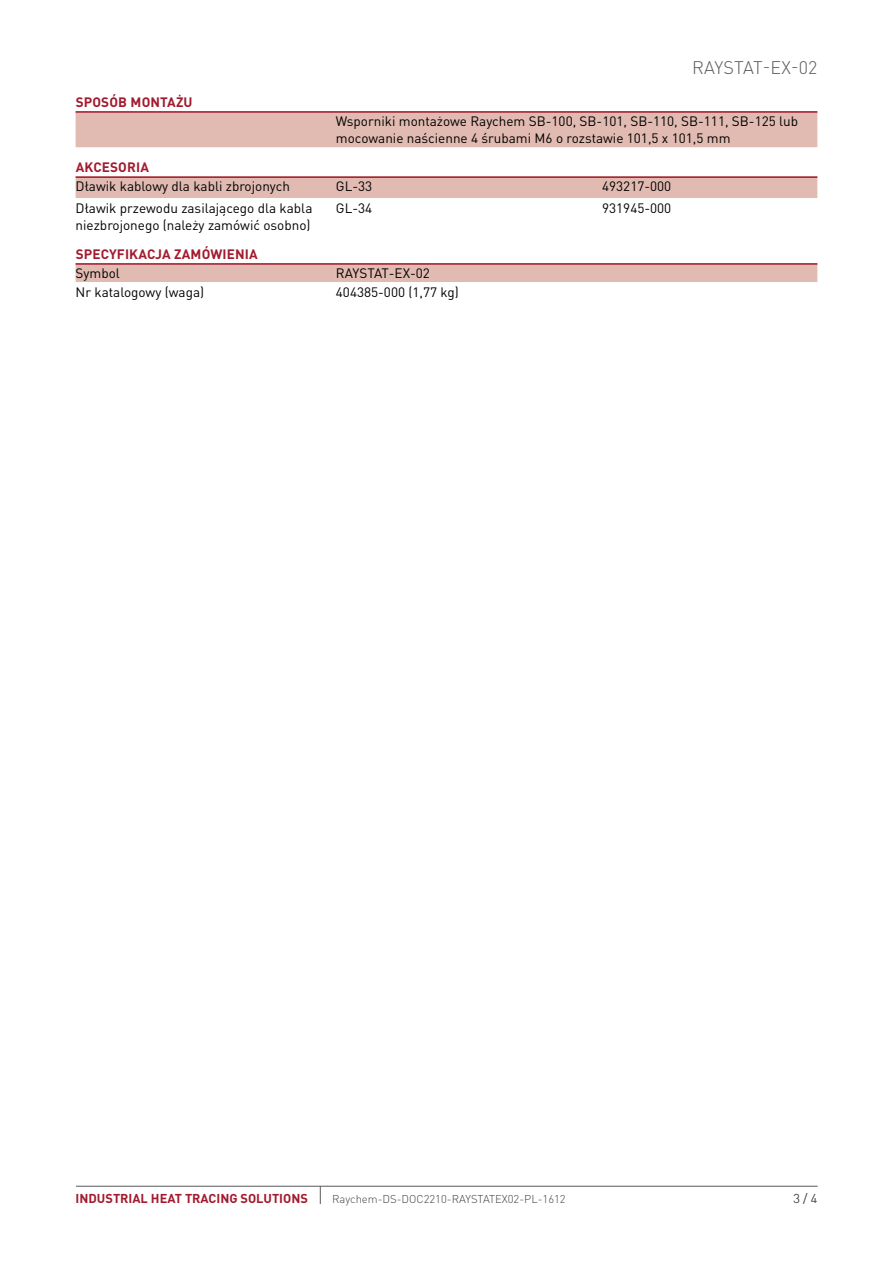
<style>
.page{position:relative;width:893px;height:1263px;background:#fff}
.page>*{position:absolute;margin:0;border:0;box-sizing:border-box;transform-origin:0 0}
.t1{font:300 18px "DIN Pro";letter-spacing:.005em;color:#58595b}
.t2{font:13.5px/17.2px "DIN Pro";color:#000}
.t3{font:700 13.5px "DIN Pro";letter-spacing:.01em;color:#a21a2d}
.t4{font:700 12.75px "DIN Pro";color:#a21a2d}
.t5{font:300 12.75px "DIN Pro";color:#58595b}
.t6{font:300 11.25px "DIN Pro";color:#414042}
</style>
<div class="page">
<hr style="left:76px;top:1186px;width:742px;height:1px;background:#58595b">
<svg style="left:320px;top:1186px;width:1px;height:18px"></svg>
<svg style="left:76px;top:113px;width:741px;height:169px"></svg>
<div style="left:336px;top:265px;width:481px;height:17px;background:#e1bab1"></div>
<hr style="left:76px;top:111px;width:741px;height:2px;background:#a21a2d">
<hr style="left:76px;top:176px;width:741px;height:2px;background:#a21a2d">
<hr style="left:76px;top:263px;width:741px;height:2px;background:#a21a2d">
<p class="t3" style="left:76px;top:93px;width:118px">SPOSÓB MONTAŻU</p>
<h1 class="t1" style="left:692px;top:55px;width:127px">RAYSTAT-EX-02</h1>
<p class="t2" style="left:336px;top:112px;width:464px">Wsporniki montażowe Raychem SB-100, SB-101, SB-110, SB-111, SB-125 lub mocowanie naścienne 4 śrubami M6 o rozstawie 101,5 x 101,5 mm</p>
<p class="t3" style="left:76px;top:158px;width:75px">AKCESORIA</p>
<p class="t2" style="left:76px;top:177px;width:216px">Dławik kablowy dla kabli zbrojonych</p>
<p class="t2" style="left:336px;top:177px;width:38px">GL-33</p>
<p class="t2" style="left:602px;top:177px;width:71px">493217-000</p>
<p class="t2" style="left:76px;top:198px;width:238px">Dławik przewodu zasilającego dla kabla niezbrojonego (należy zamówić osobno)</p>
<p class="t2" style="left:336px;top:198px;width:38px">GL-34</p>
<p class="t2" style="left:602px;top:198px;width:71px">931945-000</p>
<p class="t3" style="left:76px;top:245px;width:183px">SPECYFIKACJA ZAMÓWIENIA</p>
<p class="t2" style="left:76px;top:264px;width:46px">Symbol</p>
<p class="t2" style="left:336px;top:264px;width:96px">RAYSTAT-EX-02</p>
<p class="t2" style="left:76px;top:282px;width:130px">Nr katalogowy (waga)</p>
<p class="t2" style="left:336px;top:282px;width:124px">404385-000 (1,77 kg)</p>
<p class="t4" style="left:76px;top:1190px;width:9px">INDUS</p>
<p class="t4" style="left:113px;top:1190px;width:175px">TRIAL HEAT TRACING SOLUTIONS</p>
<p class="t6" style="left:332px;top:1191px;width:235px">Raychem-DS-DOC2210-RAYSTATEX02-PL-1612</p>
<p class="t5" style="left:793px;top:1190px;width:25px">3 / 4</p>
</div>
